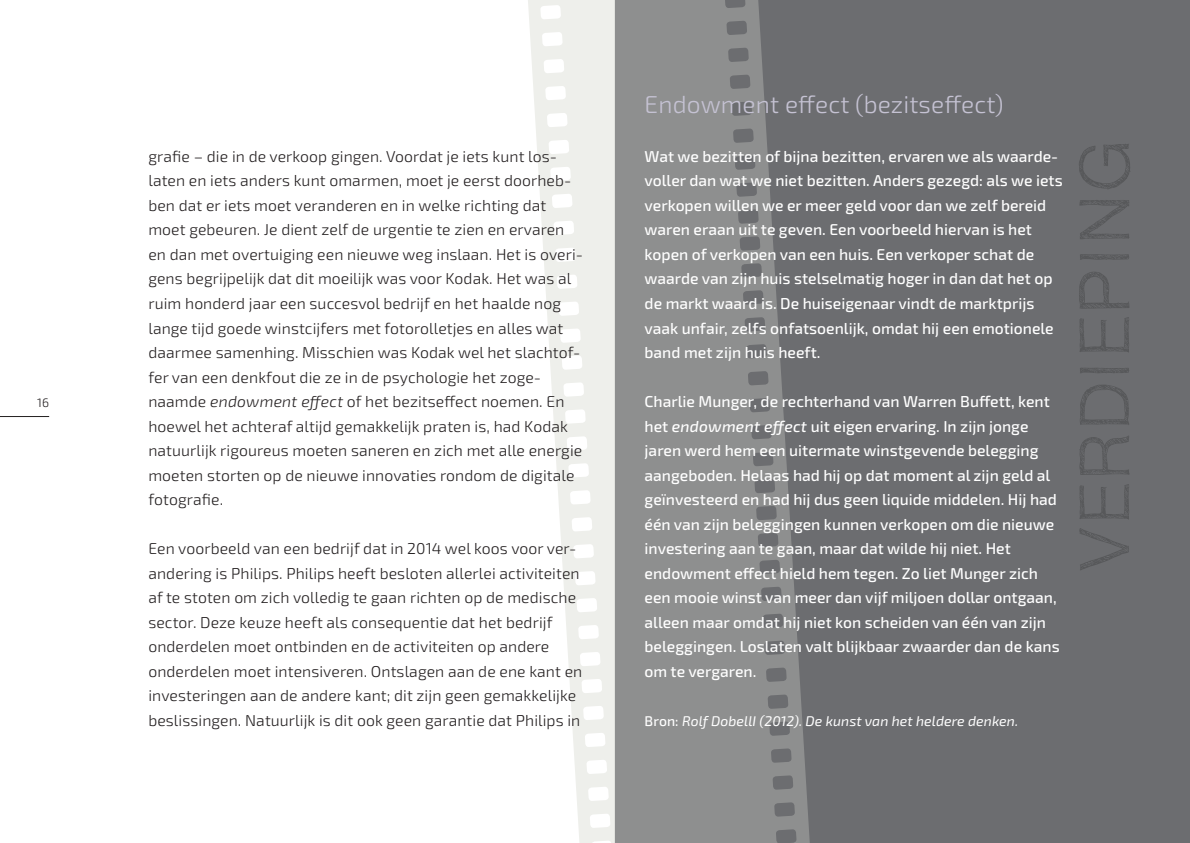
<style>
.page{position:relative;width:1190px;height:843px;background:#fff}
.page>*{position:absolute;margin:0;border:0;box-sizing:border-box;transform-origin:0 0}
.t1{font:300 24.5px "Exo 2.0";letter-spacing:.005em;color:#c5c2d3}
.t2{font:300 15.75px/24.5px "Exo 2.0";letter-spacing:.005em;color:#231f20}
.t3{font:500 15.75px/24.5px "Exo 2.0";color:#fff}
.t4{font:italic 14px "Exo 2.0";letter-spacing:.005em;color:#fff}
.t5{font:300 12.25px "Exo 2.0";color:#231f20}
.s1{font-style:italic}
.s2{font-weight:500;font-style:normal}
</style>
<div class="page">
<hr style="left:0;top:416px;width:49px;height:1px;background:#231f20">
<div style="left:615px;top:0;width:575px;height:842px;background:#6c6d70"></div>
<svg style="left:528px;top:0;width:87px;height:842px;fill:#eeefeb"></svg>
<svg style="left:615px;top:0;width:195px;height:842px;fill:#8e8f8f"></svg>
<svg style="left:1079px;top:144px;width:51px;height:426px"></svg>
<p class="t5" style="left:37px;top:395px;width:13px">16</p>
<p class="t2" style="left:148px;top:144px;width:436px">grafie – die in de verkoop gingen. Voordat je iets kunt los&shy;laten en iets anders kunt omarmen, moet je eerst doorheb&shy;ben dat er iets moet veranderen en in welke richting dat moet gebeuren. Je dient zelf de urgentie te zien en ervaren en dan met overtuiging een nieuwe weg inslaan. Het is overi&shy;gens begrijpelijk dat dit moeilijk was voor Kodak. Het was al ruim honderd jaar een succesvol bedrijf en het haalde nog lange tijd goede winstcijfers met fotorolletjes en alles wat daarmee samenhing. Misschien was Kodak wel het slachtof&shy;fer van een denkfout die ze in de psychologie het zoge&shy;naamde <span class="s1">endowment effect</span> of het bezitseffect noemen. En hoewel het achteraf altijd gemakkelijk praten is, had Kodak natuurlijk rigoureus moeten saneren en zich met alle energie moeten storten op de nieuwe innovaties rondom de digitale fotografie.</p>
<p class="t2" style="left:148px;top:536px;width:435px">Een voorbeeld van een bedrijf dat in 2014 wel koos voor ver&shy;andering is Philips. Philips heeft besloten allerlei activiteiten af te stoten om zich volledig te gaan richten op de medische sector. Deze keuze heeft als consequentie dat het bedrijf onderdelen moet ontbinden en de activiteiten op andere onderdelen moet intensiveren. Ontslagen aan de ene kant en investeringen aan de andere kant; dit zijn geen gemakkelijke beslissingen. Natuurlijk is dit ook geen garantie dat Philips in</p>
<h1 class="t1" style="left:644px;top:90px;width:361px">Endowment effect (bezitseffect)</h1>
<p class="t3" style="left:644px;top:144px;width:419px">Wat we bezitten of bijna bezitten, ervaren we als waarde&shy;voller dan wat we niet bezitten. anders gezegd: als we iets verkopen willen we er meer geld voor dan we zelf bereid waren eraan uit te geven. een voorbeeld hiervan is het kopen of verkopen van een huis. een verkoper schat de waarde van zijn huis stelselmatig hoger in dan dat het op de markt waard is. De huiseigenaar vindt de marktprijs vaak unfair, zelfs onfatsoenlijk, omdat hij een emotionele band met zijn huis heeft.</p>
<p class="t3" style="left:644px;top:389px;width:416px">charlie munger, de rechterhand van Warren Buffett, kent het <span class="s1">endowment effect</span> uit eigen ervaring. In zijn jonge jaren werd hem een uitermate winstgevende belegging aangeboden. helaas had hij op dat moment al zijn geld al geïnvesteerd en had hij dus geen liquide middelen. hij had één van zijn beleggingen kunnen verkopen om die nieuwe investering aan te gaan, maar dat wilde hij niet. het endowment effect hield hem tegen. zo liet munger zich een mooie winst van meer dan vijf miljoen dollar ontgaan, alleen maar omdat hij niet kon scheiden van één van zijn beleggingen. loslaten valt blijkbaar zwaarder dan de kans om te vergaren.</p>
<p class="t4" style="left:644px;top:712px;width:375px"><span class="s2">Bron:</span> Rolf DobellI (2012). De kunst van het heldere denken.</p>
</div>
